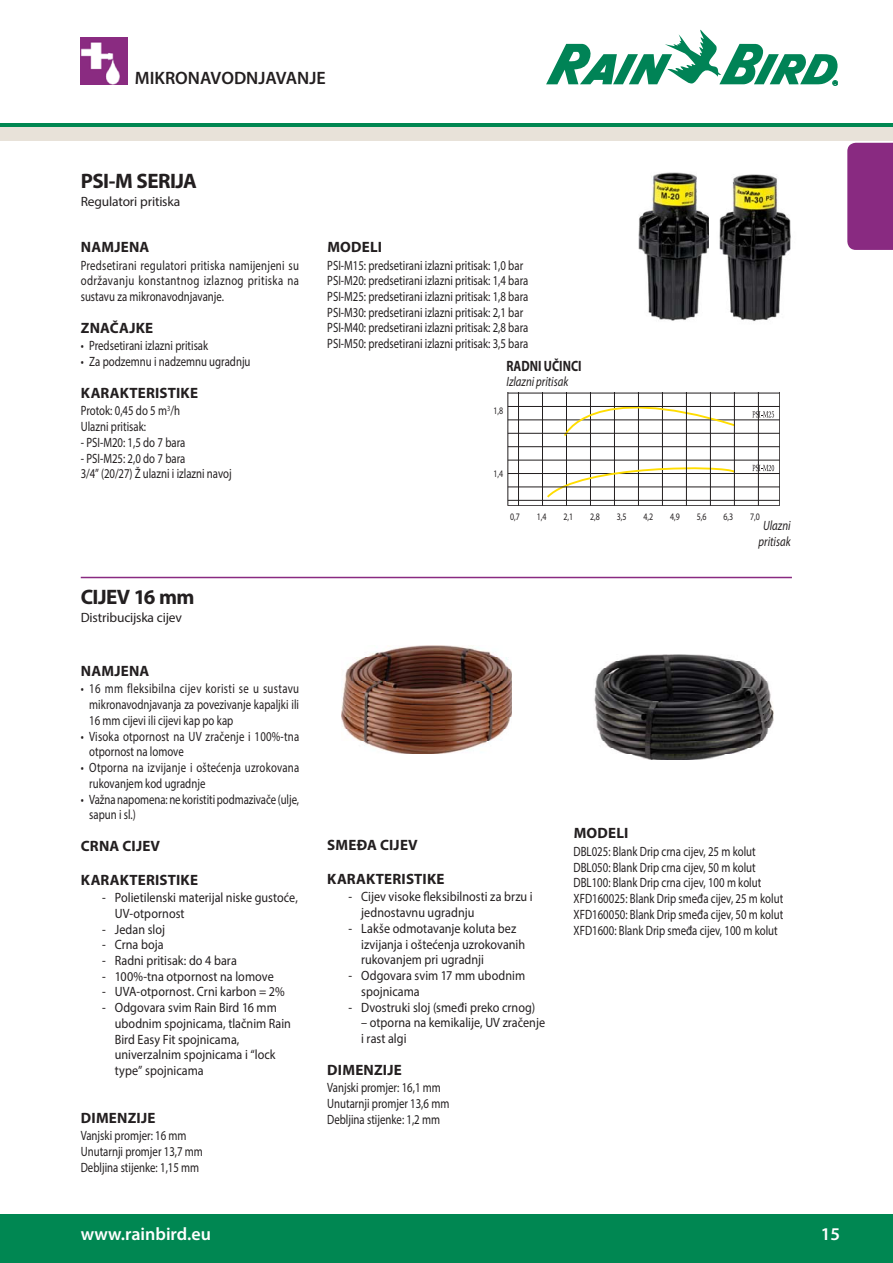
<style>
.page{position:relative;width:893px;height:1263px;background:#fff}
.page>*{position:absolute;margin:0;border:0;box-sizing:border-box;transform-origin:0 0}
.t1{font:700 21px "Myriad Pro";letter-spacing:-.03em;color:#231f20}
.t2{font:600 18px "Myriad Pro";color:#231f20}
.t3{font:600 18px "Myriad Pro";color:#fff}
.t4{font:700 15px "Myriad Pro";letter-spacing:.015em;color:#231f20}
.t5{font:700 15px "Myriad Pro";letter-spacing:.015em;color:#231f20;scale:.8 1}
.t6{font:13.5px/15.8px "Myriad Pro";color:#231f20;scale:.8 1}
.t7{font:13.5px/15.8px "Myriad Pro";color:#231f20;scale:.9 1}
.t8{font:13.5px/15.8px "Myriad Pro";letter-spacing:.02em;color:#231f20;scale:.8 1}
.t9{font:13.5px "Myriad Pro";color:#231f20}
.t10{font:italic 13.5px/15.8px "Myriad Pro";color:#231f20;text-align:center;scale:.8 1}
.t11{font:9.9px "Myriad Pro";color:#231f20;scale:.8 1}
</style>
<div class="page">
<div style="left:847px;top:143px;width:46px;height:107px;background:#892a81"></div>
<svg style="left:546px;top:30px;width:292px;height:56px"></svg>
<svg style="left:0;top:124px;width:893px;height:4px;background:#3a9d73"></svg>
<div style="left:0;top:128px;width:893px;height:13px;background:#e8e2d9"></div>
<div style="left:0;top:1214px;width:893px;height:49px;background:#008752"></div>
<img style="left:81px;top:37px;width:47px;height:47px">
<hr style="left:508px;top:505px;width:271px;height:1px;background:#231f20">
<hr style="left:507px;top:392px;width:1px;height:113px;background:#231f20">
<hr style="left:542px;top:392px;width:1px;height:113px;background:#231f20">
<hr style="left:566px;top:392px;width:1px;height:113px;background:#231f20">
<hr style="left:590px;top:392px;width:1px;height:113px;background:#231f20">
<hr style="left:614px;top:392px;width:1px;height:113px;background:#231f20">
<hr style="left:638px;top:392px;width:1px;height:113px;background:#231f20">
<hr style="left:662px;top:392px;width:1px;height:113px;background:#231f20">
<hr style="left:508px;top:473px;width:271px;height:1px;background:#231f20">
<hr style="left:508px;top:420px;width:271px;height:1px;background:#231f20">
<svg style="left:545px;top:464px;width:192px;height:36px"></svg>
<svg style="left:563px;top:392px;width:174px;height:45px"></svg>
<hr style="left:518px;top:392px;width:1px;height:113px;background:#231f20">
<hr style="left:710px;top:392px;width:1px;height:113px;background:#231f20">
<hr style="left:734px;top:392px;width:1px;height:113px;background:#231f20">
<hr style="left:758px;top:392px;width:1px;height:113px;background:#231f20">
<hr style="left:779px;top:392px;width:1px;height:113px;background:#231f20">
<hr style="left:686px;top:392px;width:1px;height:113px;background:#231f20">
<hr style="left:508px;top:460px;width:271px;height:1px;background:#231f20">
<hr style="left:508px;top:446px;width:271px;height:1px;background:#231f20">
<hr style="left:508px;top:487px;width:271px;height:1px;background:#231f20">
<hr style="left:508px;top:433px;width:271px;height:1px;background:#231f20">
<hr style="left:508px;top:406px;width:271px;height:1px;background:#231f20">
<hr style="left:508px;top:393px;width:271px;height:1px;background:#231f20">
<hr style="left:508px;top:500px;width:271px;height:1px;background:#231f20">
<svg style="left:752px;top:465px;width:22px;height:6px"></svg>
<svg style="left:752px;top:411px;width:22px;height:7px"></svg>
<hr style="left:81px;top:577px;width:711px;height:1px;background:#892a81">
<img style="left:594px;top:655px;width:179px;height:105px">
<img style="left:341px;top:645px;width:170px;height:108px">
<img style="left:638px;top:172px;width:71px;height:149px">
<img style="left:719px;top:174px;width:72px;height:147px">
<h2 class="t2" style="left:135px;top:67px;width:192px">MIKRONAVODNJAVANJE</h2>
<h1 class="t1" style="left:81px;top:169px;width:118px">PSI-M SERIJA</h1>
<p class="t9" style="left:81px;top:197px;width:101px">Regulatori pritiska</p>
<p class="t4" style="left:81px;top:238px;width:70px">NAMJENA</p>
<p class="t6" style="left:81px;top:258px;width:274px;text-align:justify">Predsetirani regulatori pritiska namijenjeni su održavanju konstantnog izlaznog pritiska na sustavu za mikronavodnjavanje.</p>
<p class="t4" style="left:81px;top:319px;width:74px">ZNAČAJKE</p>
<p class="t6" style="left:81px;top:339px;width:161px">• Predsetirani izlazni pritisak</p>
<p class="t6" style="left:81px;top:355px;width:214px">• Za podzemnu i nadzemnu ugradnju</p>
<p class="t4" style="left:81px;top:384px;width:119px">KARAKTERISTIKE</p>
<p class="t6" style="left:81px;top:404px;width:126px">Protok: 0,45 do 5 m<sup>3</sup>/h<br>Ulazni pritisak:</p>
<p class="t6" style="left:81px;top:435px;width:132px">- PSI-M20: 1,5 do 7 bara</p>
<p class="t6" style="left:81px;top:451px;width:190px">- PSI-M25: 2,0 do 7 bara<br>3/4” (20/27) Ž ulazni i izlazni navoj</p>
<h1 class="t1" style="left:81px;top:584px;width:115px">CIJEV 16 mm</h1>
<p class="t9" style="left:81px;top:612px;width:103px">Distribucijska cijev</p>
<p class="t4" style="left:81px;top:662px;width:70px">NAMJENA</p>
<p class="t6" style="left:89px;top:682px;width:264px;text-align:justify;text-indent:-8px">• 16 mm fleksibilna cijev koristi se u sustavu mikronavodnjavanja za povezivanje kapaljki ili 16 mm cijevi ili cijevi kap po kap</p>
<p class="t8" style="left:89px;top:729px;width:264px;text-indent:-8px">• Visoka otpornost na UV zračenje i 100%-tna otpornost na lomove</p>
<p class="t8" style="left:89px;top:761px;width:264px;text-indent:-8px">• Otporna na izvijanje i oštećenja uzrokovana rukovanjem kod ugradnje</p>
<p class="t6" style="left:89px;top:792px;width:264px;text-indent:-8px">• Važna napomena: ne koristiti podmazivače (ulje, sapun i sl.)</p>
<p class="t4" style="left:81px;top:837px;width:81px">CRNA CIJEV</p>
<p class="t4" style="left:81px;top:871px;width:119px">KARAKTERISTIKE</p>
<p class="t7" style="left:115px;top:890px;width:205px;text-indent:-13px">- Polietilenski materijal niske gustoće,<br>UV-otpornost</p>
<p class="t7" style="left:102px;top:922px;width:72px">- Jedan sloj</p>
<p class="t7" style="left:102px;top:938px;width:70px">- Crna boja</p>
<p class="t7" style="left:102px;top:953px;width:151px">- Radni pritisak: do 4 bara</p>
<p class="t7" style="left:102px;top:969px;width:192px">- 100%-tna otpornost na lomove</p>
<p class="t7" style="left:102px;top:985px;width:204px">- UVA-otpornost. Crni karbon = 2%</p>
<p class="t7" style="left:115px;top:1001px;width:197px;text-indent:-13px">- Odgovara svim Rain Bird 16 mm ubodnim spojnicama, tlačnim Rain<br>Bird Easy Fit spojnicama, univerzalnim spojnicama i “lock type” spojnicama</p>
<p class="t4" style="left:81px;top:1109px;width:76px">DIMENZIJE</p>
<p class="t6" style="left:81px;top:1129px;width:154px">Vanjski promjer: 16 mm<br>Unutarnji promjer 13,7 mm<br>Debljina stijenke: 1,15 mm</p>
<h2 class="t3" style="left:81px;top:1223px;width:132px">www.rainbird.eu</h2>
<p class="t4" style="left:327px;top:238px;width:56px">MODELI</p>
<p class="t6" style="left:327px;top:258px;width:253px">PSI-M15: predsetirani izlazni pritisak: 1,0 bar PSI-M20: predsetirani izlazni pritisak: 1,4 bara PSI-M25: predsetirani izlazni pritisak: 1,8 bara PSI-M30: predsetirani izlazni pritisak: 2,1 bar PSI-M40: predsetirani izlazni pritisak: 2,8 bara PSI-M50: predsetirani izlazni pritisak: 3,5 bara</p>
<p class="t5" style="left:506px;top:357px;width:95px">RADNI UČINCI</p>
<p class="t10" style="left:506px;top:374px;width:79px">Izlazni pritisak</p>
<p class="t11" style="left:493px;top:407px;width:14px">1,8</p>
<p class="t11" style="left:493px;top:470px;width:14px">1,4</p>
<p class="t11" style="left:510px;top:513px;width:14px">0,7</p>
<p class="t11" style="left:537px;top:513px;width:14px">1,4</p>
<p class="t11" style="left:563px;top:513px;width:14px">2,1</p>
<p class="t11" style="left:590px;top:513px;width:14px">2,8</p>
<p class="t11" style="left:617px;top:513px;width:14px">3,5</p>
<p class="t11" style="left:643px;top:513px;width:14px">4,2</p>
<p class="t11" style="left:670px;top:513px;width:14px">4,9</p>
<p class="t11" style="left:697px;top:513px;width:14px">5,6</p>
<p class="t11" style="left:723px;top:513px;width:14px">6,3</p>
<p class="t11" style="left:750px;top:513px;width:14px">7,0</p>
<p class="t10" style="left:758px;top:518px;width:42px">Ulazni pritisak</p>
<p class="t4" style="left:327px;top:837px;width:92px">SMEĐA CIJEV</p>
<p class="t4" style="left:327px;top:870px;width:119px">KARAKTERISTIKE</p>
<p class="t7" style="left:361px;top:890px;width:192px;text-indent:-13px">- Cijev visoke fleksibilnosti za brzu i jednostavnu ugradnju</p>
<p class="t7" style="left:361px;top:921px;width:184px;text-indent:-13px">- Lakše odmotavanje koluta bez izvijanja i oštećenja uzrokovanih rukovanjem pri ugradnji</p>
<p class="t7" style="left:361px;top:969px;width:184px;text-indent:-13px">- Odgovara svim 17 mm ubodnim spojnicama</p>
<p class="t7" style="left:348px;top:1000px;width:209px">- Dvostruki sloj (smeđi preko crnog)</p>
<p class="t7" style="left:361px;top:1016px;width:206px">– otporna na kemikalije, UV zračenje i rast algi</p>
<p class="t4" style="left:327px;top:1061px;width:76px">DIMENZIJE</p>
<p class="t6" style="left:327px;top:1081px;width:154px">Vanjski promjer: 16,1 mm<br>Unutarnji promjer 13,6 mm<br>Debljina stijenke: 1,2 mm</p>
<p class="t4" style="left:574px;top:825px;width:56px">MODELI</p>
<p class="t6" style="left:573px;top:844px;width:264px">DBL025: Blank Drip crna cijev, 25 m kolut DBL050: Blank Drip crna cijev, 50 m kolut DBL100: Blank Drip crna cijev, 100 m kolut XFD160025: Blank Drip smeđa cijev, 25 m kolut XFD160050: Blank Drip smeđa cijev, 50 m kolut XFD1600: Blank Drip smeđa cijev, 100 m kolut</p>
<h2 class="t3" style="left:821px;top:1223px;width:21px">15</h2>
</div>
